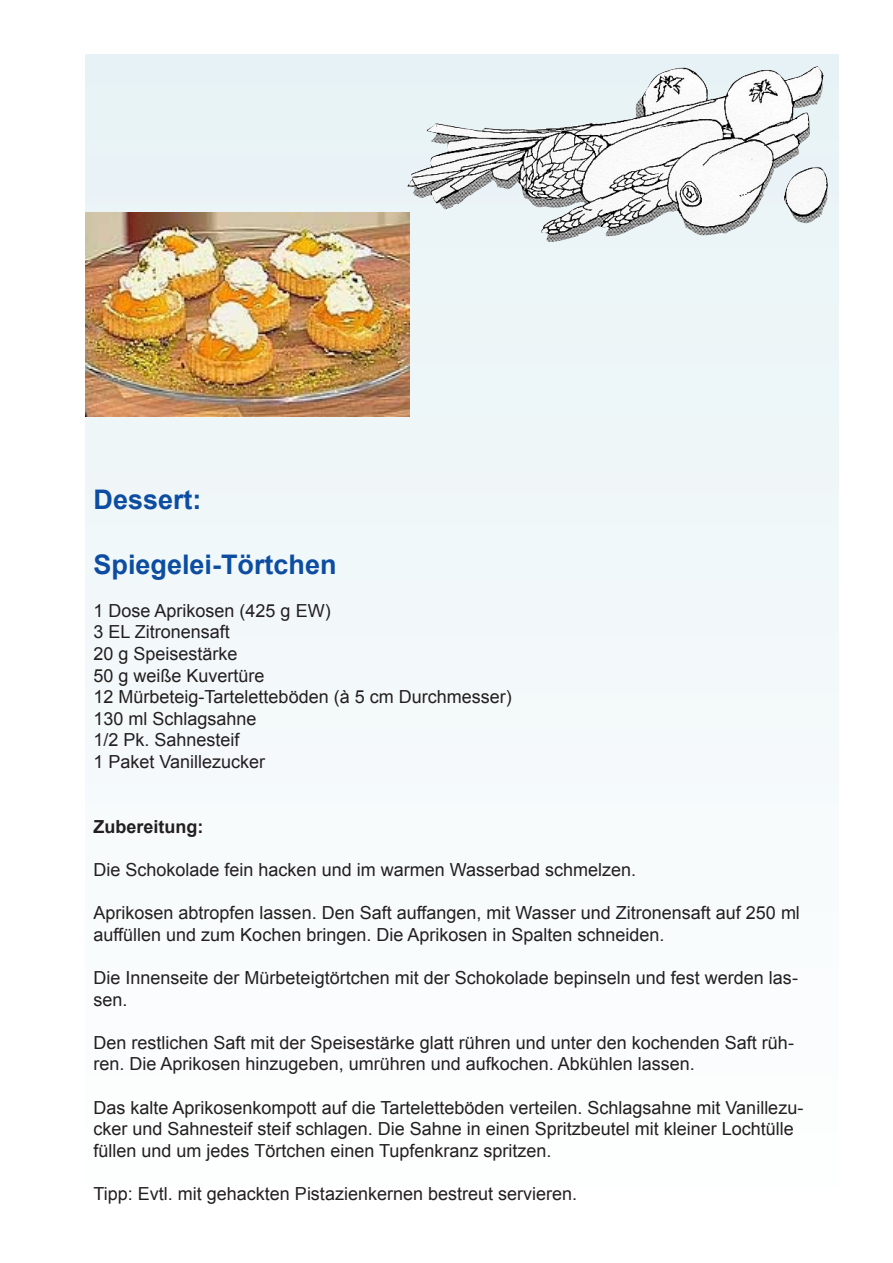
<style>
.page{position:relative;width:893px;height:1263px;background:#fff}
.page>*{position:absolute;margin:0;border:0;box-sizing:border-box;transform-origin:0 0}
.t1{font:700 27px "Arial";color:#0d4da1}
.t2{font:18px/21.6px "Arial";color:#231f20}
.t3{font:700 18px "Arial";color:#231f20}
</style>
<div class="page">
<div style="left:85px;top:54px;width:754px;height:1155px;background:#f4f9fa"></div>
<img style="left:407px;top:66px;width:422px;height:178px">
<img style="left:85px;top:213px;width:324px;height:204px">
<h1 class="t1" style="left:94px;top:481px;width:110px">Dessert:</h1>
<h1 class="t1" style="left:94px;top:546px;width:245px">Spiegelei-Törtchen</h1>
<p class="t2" style="left:94px;top:600px;width:420px">1 Dose Aprikosen (425 g EW)<br>3 EL Zitronensaft<br>20 g Speisestärke<br>50 g weiße Kuvertüre<br>12 Mürbeteig-Tarteletteböden (à 5 cm Durchmesser)<br>130 ml Schlagsahne<br>1/2 Pk. Sahnesteif<br>1 Paket Vanillezucker</p>
<p class="t3" style="left:94px;top:814px;width:111px">Zubereitung:</p>
<p class="t2" style="left:94px;top:859px;width:544px">Die Schokolade fein hacken und im warmen Wasserbad schmelzen.</p>
<p class="t2" style="left:94px;top:902px;width:708px">Aprikosen abtropfen lassen. Den Saft auffangen, mit Wasser und Zitronensaft auf 250 ml auffüllen und zum Kochen bringen. Die Aprikosen in Spalten schneiden.</p>
<p class="t2" style="left:94px;top:967px;width:706px">Die Innenseite der Mürbeteigtörtchen mit der Schokolade bepinseln und fest werden las&shy;sen.</p>
<p class="t2" style="left:94px;top:1032px;width:702px">Den restlichen Saft mit der Speisestärke glatt rühren und unter den kochenden Saft rüh&shy;ren. Die Aprikosen hinzugeben, umrühren und aufkochen. Abkühlen lassen.</p>
<p class="t2" style="left:94px;top:1097px;width:711px">Das kalte Aprikosenkompott auf die Tarteletteböden verteilen. Schlagsahne mit Vanillezu&shy;cker und Sahnesteif steif schlagen. Die Sahne in einen Spritzbeutel mit kleiner Lochtülle füllen und um jedes Törtchen einen Tupfenkranz spritzen.</p>
<p class="t2" style="left:94px;top:1183px;width:485px">Tipp: Evtl. mit gehackten Pistazienkernen bestreut servieren.</p>
</div>
